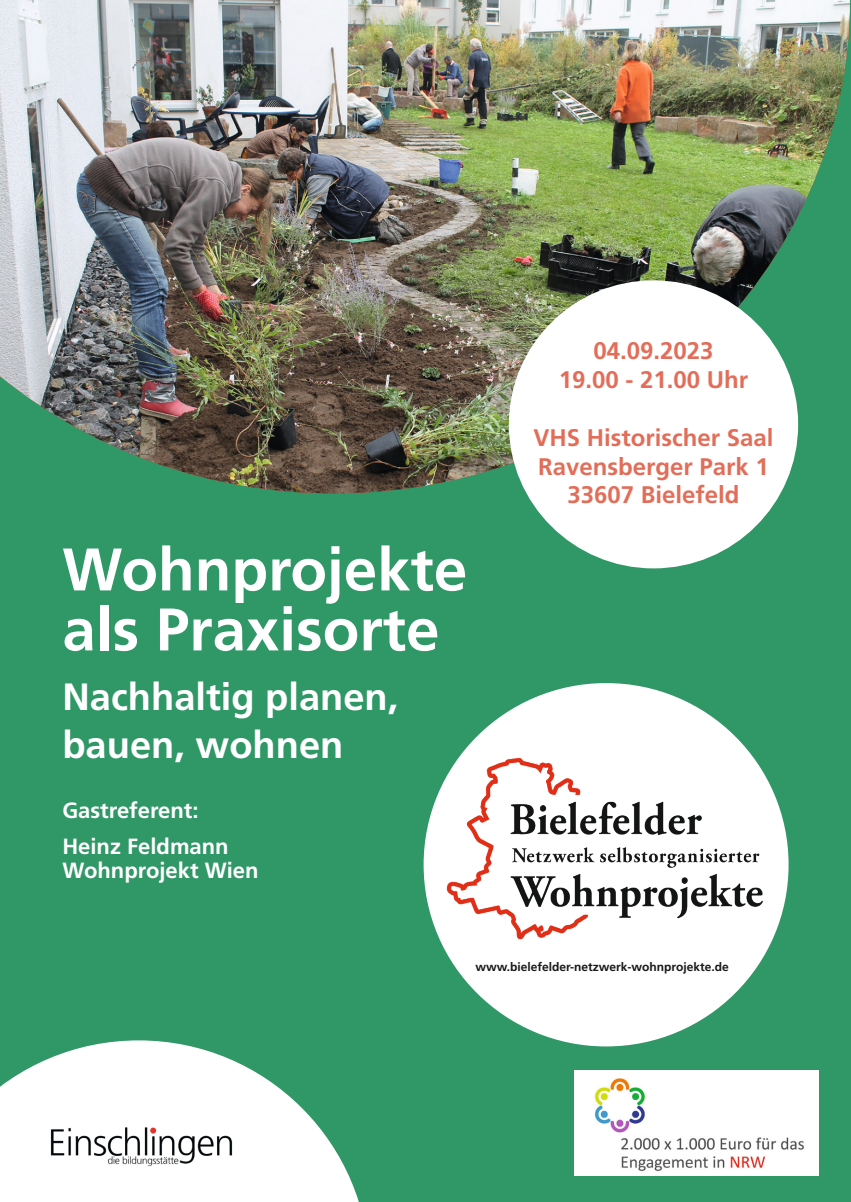
<style>
.page{position:relative;width:851px;height:1202px;background:#fff}
.page>*{position:absolute;margin:0;border:0;box-sizing:border-box;transform-origin:0 0}
.t1{font:700 60px "Frutiger LT Std";color:#fff}
.t2{font:700 38px "Frutiger LT Std";color:#fff}
.t3{font:700 24px "Frutiger LT Std";color:#e26e59}
.t4{font:700 22px "Frutiger LT Std";color:#fff}
.t5{font:700 12px "Frutiger LT Std";color:#171818}
</style>
<div class="page">
<div style="left:0;top:0;width:850px;height:1202px;background:#309766"></div>
<img style="left:0;top:0;width:849px;height:493px">
<div style="left:423px;top:683px;width:365px;height:363px;background:#fff;border-radius:50%"></div>
<svg style="left:0;top:1040px;width:359px;height:162px;fill:#fff"></svg>
<img style="left:49px;top:1124px;width:185px;height:45px">
<div style="left:508px;top:280px;width:290px;height:288px;background:#fff;border-radius:50%"></div>
<img style="left:443px;top:751px;width:325px;height:197px">
<img style="left:574px;top:1070px;width:244px;height:106px">
<p class="t1" style="left:62px;top:534px;width:406px">Wohnprojekte</p>
<p class="t1" style="left:62px;top:594px;width:378px">als Praxisorte</p>
<p class="t2" style="left:62px;top:675px;width:337px">Nachhaltig planen,</p>
<p class="t2" style="left:62px;top:723px;width:282px">bauen, wohnen</p>
<p class="t4" style="left:62px;top:798px;width:138px">Gastreferent:</p>
<p class="t4" style="left:62px;top:834px;width:168px">Heinz Feldmann</p>
<p class="t4" style="left:62px;top:858px;width:198px">Wohnprojekt Wien</p>
<p class="t3" style="left:593px;top:337px;width:122px">04.09.2023</p>
<p class="t3" style="left:558px;top:366px;width:191px">19.00 - 21.00 Uhr</p>
<p class="t3" style="left:533px;top:423px;width:242px">VHS Historischer Saal</p>
<p class="t3" style="left:538px;top:452px;width:232px">Ravensberger Park 1</p>
<p class="t3" style="left:567px;top:481px;width:174px">33607 Bielefeld</p>
<p class="t5" style="left:475px;top:960px;width:255px">www.bielefelder-netzwerk-wohnprojekte.de</p>
</div>
